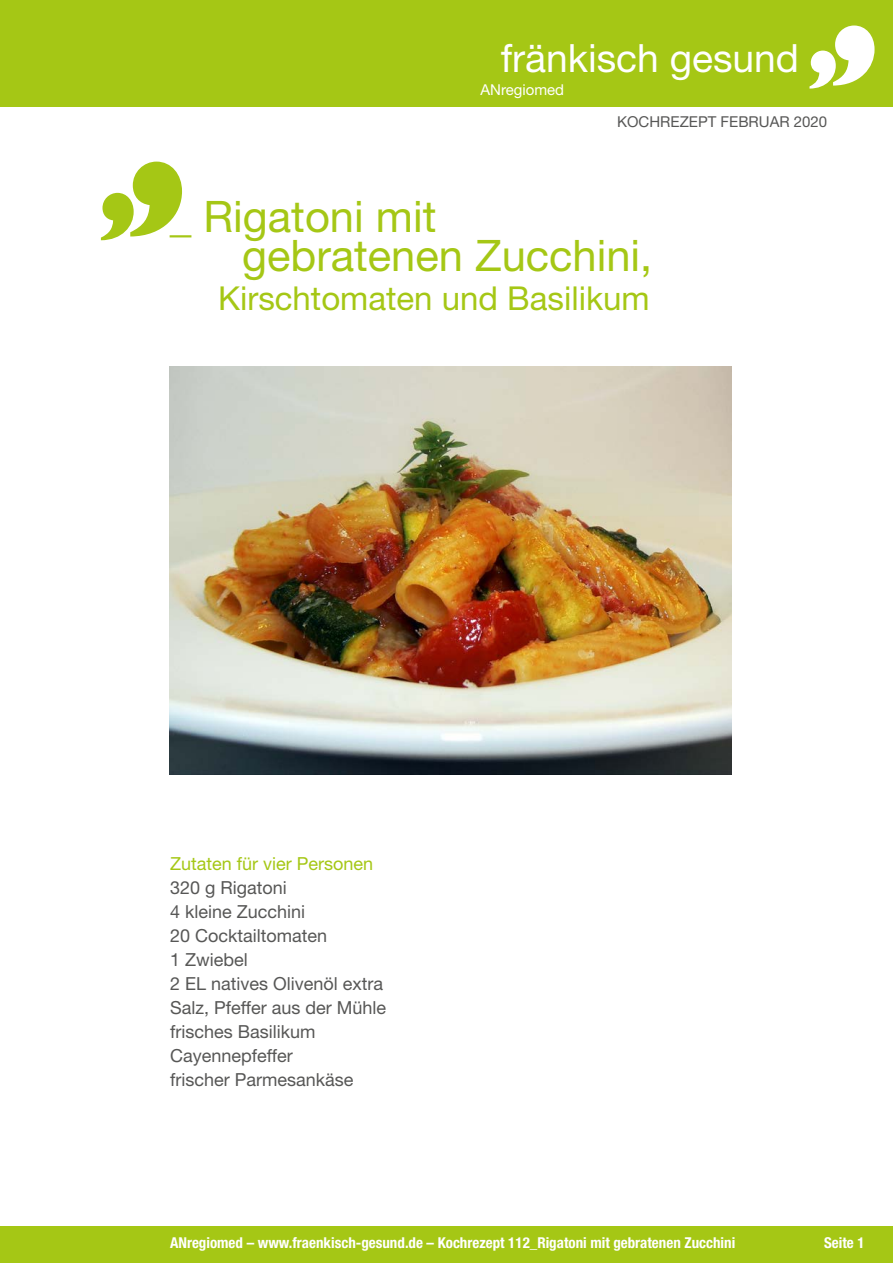
<style>
.page{position:relative;width:893px;height:1263px;background:#fff}
.page>*{position:absolute;margin:0;border:0;box-sizing:border-box;transform-origin:0 0}
.t1{font:43.5px/39px "Helvetica Neue LT Std";color:#a5c715}
.t2{font:39px "Helvetica Neue LT Std";color:#fff}
.t3{font:33px "Helvetica Neue LT Std";color:#a5c715}
.t4{font:18px/24px "Helvetica Neue LT Std";color:#575756}
.t5{font:18px "Helvetica Neue LT Std";color:#a5c715}
.t6{font:700 condensed 15px "Helvetica Neue LT Std";color:#fff}
.t7{font:15px "Helvetica Neue LT Std";color:#575756}
.t8{font:15px "Helvetica Neue LT Std";color:#fff}
</style>
<div class="page">
<div style="left:0;top:1227px;width:893px;height:36px;background:#a5c715"></div>
<div style="left:0;top:0;width:893px;height:106px;background:#a5c715"></div>
<svg style="left:809px;top:26px;width:65px;height:63px"></svg>
<img style="left:170px;top:367px;width:561px;height:407px">
<svg style="left:101px;top:162px;width:81px;height:78px"></svg>
<h2 class="t2" style="left:501px;top:35px;width:300px">fränkisch gesund</h2>
<p class="t8" style="left:480px;top:80px;width:85px">ANregiomed</p>
<p class="t7" style="left:617px;top:112px;width:212px">KOCHREZEPT FEBRUAR 2020</p>
<h1 class="t1" style="left:242px;top:196px;width:412px;text-indent:-73px">_ Rigatoni mit gebratenen Zucchini,</h1>
<h3 class="t3" style="left:218px;top:279px;width:433px">Kirschtomaten und Basilikum</h3>
<p class="t5" style="left:170px;top:853px;width:205px">Zutaten für vier Personen</p>
<p class="t4" style="left:170px;top:875px;width:217px">320 g Rigatoni<br>4 kleine Zucchini<br>20 Cocktailtomaten<br>1 Zwiebel<br>2 EL natives Olivenöl extra<br>Salz, Pfeffer aus der Mühle frisches Basilikum<br>Cayennepfeffer<br>frischer Parmesankäse</p>
<p class="t6" style="left:170px;top:1234px;width:567px">ANregiomed – www.fraenkisch-gesund.de – Kochrezept 112_Rigatoni mit gebratenen Zucchini</p>
<p class="t6" style="left:824px;top:1234px;width:42px">Seite 1</p>
</div>
